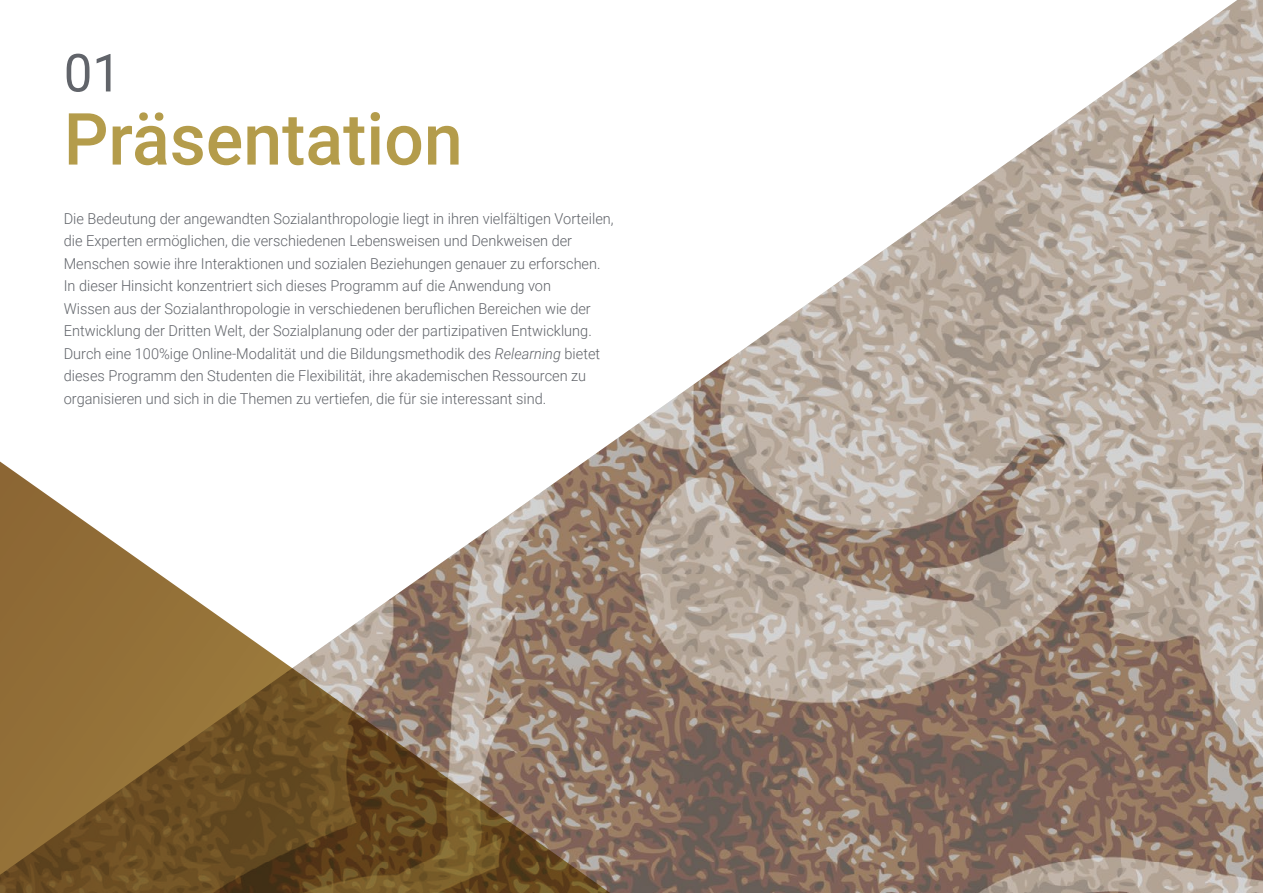
<style>
.page{position:relative;width:1263px;height:893px;background:#fff}
.page>*{position:absolute;margin:0;border:0;box-sizing:border-box;transform-origin:0 0}
.t1{font:500 72px "Roboto";color:#b49c4b}
.t2{font:52.5px "Roboto";color:#61646a}
.t3{font:300 15px/22.5px "Roboto";color:#61646a}
.s1{font-style:italic}
</style>
<div class="page">
<img style="left:606px;top:0;width:657px;height:893px">
<svg style="left:0;top:446px;width:640px;height:447px"></svg>
<h2 class="t2" style="left:64px;top:36px;width:59px">01</h2>
<h1 class="t1" style="left:64px;top:89px;width:400px">Präsentation</h1>
<p class="t3" style="left:64px;top:207px;width:551px">Die Bedeutung der angewandten Sozialanthropologie liegt in ihren vielfältigen Vorteilen, die Experten ermöglichen, die verschiedenen Lebensweisen und Denkweisen der Menschen sowie ihre Interaktionen und sozialen Beziehungen genauer zu erforschen.<br>In dieser Hinsicht konzentriert sich dieses Programm auf die Anwendung von<br>Wissen aus der Sozialanthropologie in verschiedenen beruflichen Bereichen wie der Entwicklung der Dritten Welt, der Sozialplanung oder der partizipativen Entwicklung.<br>Durch eine 100%ige Online-Modalität und die Bildungsmethodik des <span class="s1">Relearning</span> bietet dieses Programm den Studenten die Flexibilität, ihre akademischen Ressourcen zu organisieren und sich in die Themen zu vertiefen, die für sie interessant sind.</p>
</div>
